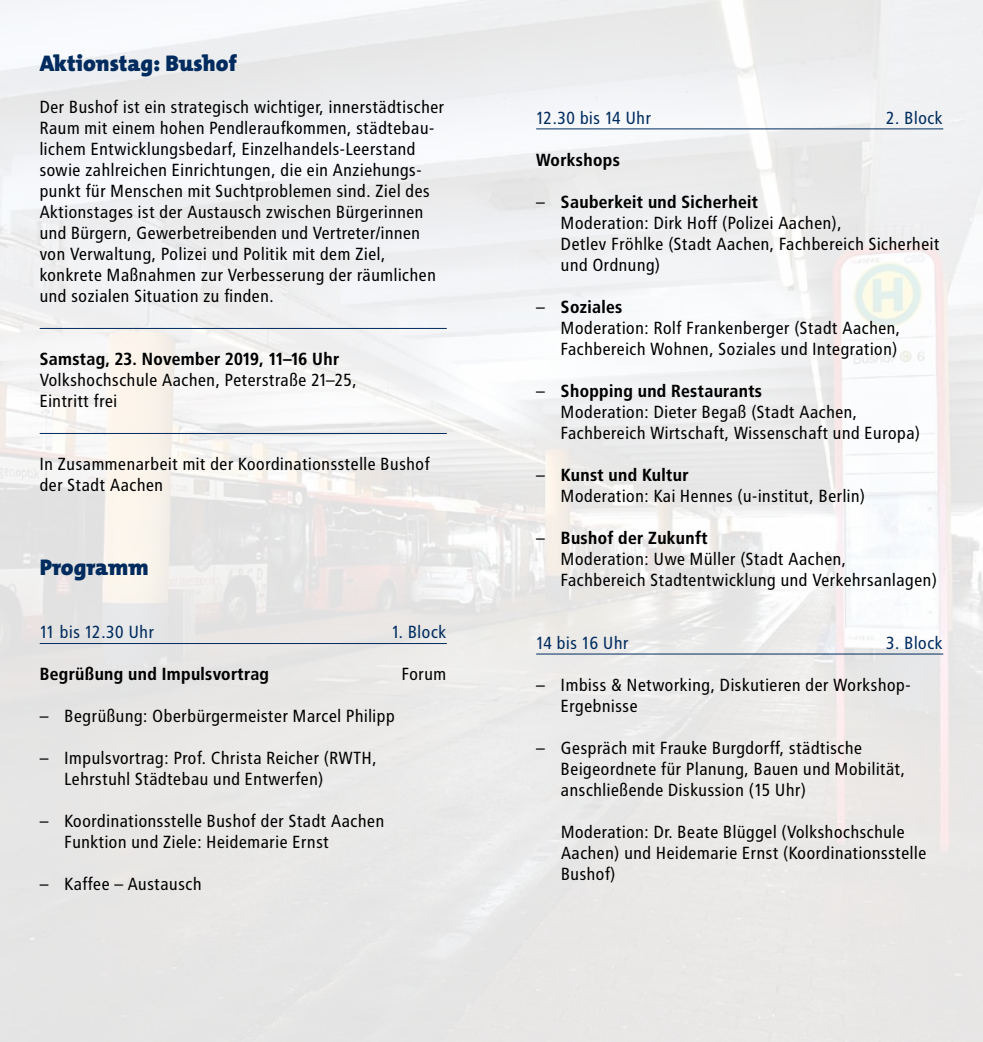
<style>
.page{position:relative;width:983px;height:1042px;background:#fff}
.page>*{position:absolute;margin:0;border:0;box-sizing:border-box;transform-origin:0 0}
.t1{font:900 22.75px "The Mix B W9";color:#002b5e}
.t2{font:17.5px/21px "Transit Pro";color:#000}
.t3{font:700 17.5px "Transit Pro";color:#000}
.t4{font:17.5px "Transit Pro";color:#002b5e}
.s1{font-weight:700}
</style>
<div class="page">
<img style="left:0;top:0;width:982px;height:1042px">
<hr style="left:40px;top:328px;width:406px;height:1px;background:#002b5e">
<hr style="left:40px;top:433px;width:406px;height:1px;background:#002b5e">
<hr style="left:40px;top:643px;width:406px;height:1px;background:#002b5e">
<hr style="left:536px;top:129px;width:407px;height:1px;background:#002b5e">
<hr style="left:536px;top:654px;width:407px;height:1px;background:#002b5e">
<h1 class="t1" style="left:40px;top:49px;width:199px">Aktionstag: Bushof</h1>
<p class="t2" style="left:40px;top:97px;width:406px">Der Bushof ist ein strategisch wichtiger, innerstädtischer Raum mit einem hohen Pendleraufkommen, städtebau&shy;lichem Entwicklungsbedarf, Einzelhandels-Leerstand sowie zahlreichen Einrichtungen, die ein Anziehungs&shy;punkt für Menschen mit Suchtproblemen sind. Ziel des Aktionstages ist der Austausch zwischen Bürgerinnen und Bürgern, Gewerbetreibenden und Vertreter/innen von Verwaltung, Polizei und Politik mit dem Ziel, konkrete Maßnahmen zur Verbesserung der räumlichen und sozialen Situation zu finden.</p>
<p class="t3" style="left:40px;top:349px;width:301px">Samstag, 23. November 2019, 11–16 Uhr</p>
<p class="t2" style="left:40px;top:370px;width:319px">Volkshochschule Aachen, Peterstraße 21–25,<br>Eintritt frei</p>
<p class="t2" style="left:40px;top:454px;width:392px">In Zusammenarbeit mit der Koordinationsstelle Bushof der Stadt Aachen</p>
<h1 class="t1" style="left:40px;top:553px;width:110px">Programm</h1>
<p class="t4" style="left:40px;top:622px;width:116px">11 bis 12.30 Uhr</p>
<p class="t4" style="left:391px;top:622px;width:57px">1. Block</p>
<p class="t3" style="left:40px;top:664px;width:231px">Begrüßung und Impulsvortrag</p>
<p class="t2" style="left:401px;top:664px;width:47px">Forum</p>
<p class="t2" style="left:40px;top:706px;width:357px">– Begrüßung: Oberbürgermeister Marcel Philipp</p>
<p class="t2" style="left:64px;top:748px;width:314px;text-indent:-25px">– Impulsvortrag: Prof. Christa Reicher (RWTH,<br>Lehrstuhl Städtebau und Entwerfen)</p>
<p class="t2" style="left:64px;top:811px;width:321px;text-indent:-25px">– Koordinationsstelle Bushof der Stadt Aachen<br>Funktion und Ziele: Heidemarie Ernst</p>
<p class="t2" style="left:40px;top:874px;width:164px">– Kaffee – Austausch</p>
<p class="t4" style="left:536px;top:107px;width:117px">12.30 bis 14 Uhr</p>
<p class="t4" style="left:885px;top:107px;width:59px">2. Block</p>
<p class="t3" style="left:536px;top:149px;width:85px">Workshops</p>
<p class="t2" style="left:561px;top:191px;width:380px;text-indent:-25px">– <span class="s1">Sauberkeit und Sicherheit<br></span>Moderation: Dirk Hoff (Polizei Aachen),<br>Detlev Fröhlke (Stadt Aachen, Fachbereich Sicherheit und Ordnung)</p>
<p class="t2" style="left:561px;top:296px;width:341px;text-indent:-25px">– <span class="s1">Soziales<br></span>Moderation: Rolf Frankenberger (Stadt Aachen,<br>Fachbereich Wohnen, Soziales und Integration)</p>
<p class="t2" style="left:561px;top:380px;width:361px;text-indent:-25px">– <span class="s1">Shopping und Restaurants<br></span>Moderation: Dieter Begaß (Stadt Aachen,<br>Fachbereich Wirtschaft, Wissenschaft und Europa)</p>
<p class="t2" style="left:561px;top:464px;width:306px;text-indent:-25px">– <span class="s1">Kunst und Kultur<br></span>Moderation: Kai Hennes (u-institut, Berlin)</p>
<p class="t2" style="left:561px;top:527px;width:378px;text-indent:-25px">– <span class="s1">Bushof der Zukunft<br></span>Moderation: Uwe Müller (Stadt Aachen,<br>Fachbereich Stadtentwicklung und Verkehrsanlagen)</p>
<p class="t4" style="left:536px;top:632px;width:94px">14 bis 16 Uhr</p>
<p class="t4" style="left:885px;top:632px;width:59px">3. Block</p>
<p class="t2" style="left:561px;top:674px;width:352px;text-indent:-25px">– Imbiss &amp; Networking, Diskutieren der Workshop-<br>Ergebnisse</p>
<p class="t2" style="left:561px;top:737px;width:346px;text-indent:-25px">– Gespräch mit Frauke Burgdorff, städtische<br>Beigeordnete für Planung, Bauen und Mobilität, anschließende Diskussion (15 Uhr)</p>
<p class="t2" style="left:561px;top:821px;width:367px">Moderation: Dr. Beate Blüggel (Volkshochschule<br>Aachen) und Heidemarie Ernst (Koordinationsstelle<br>Bushof)</p>
</div>
